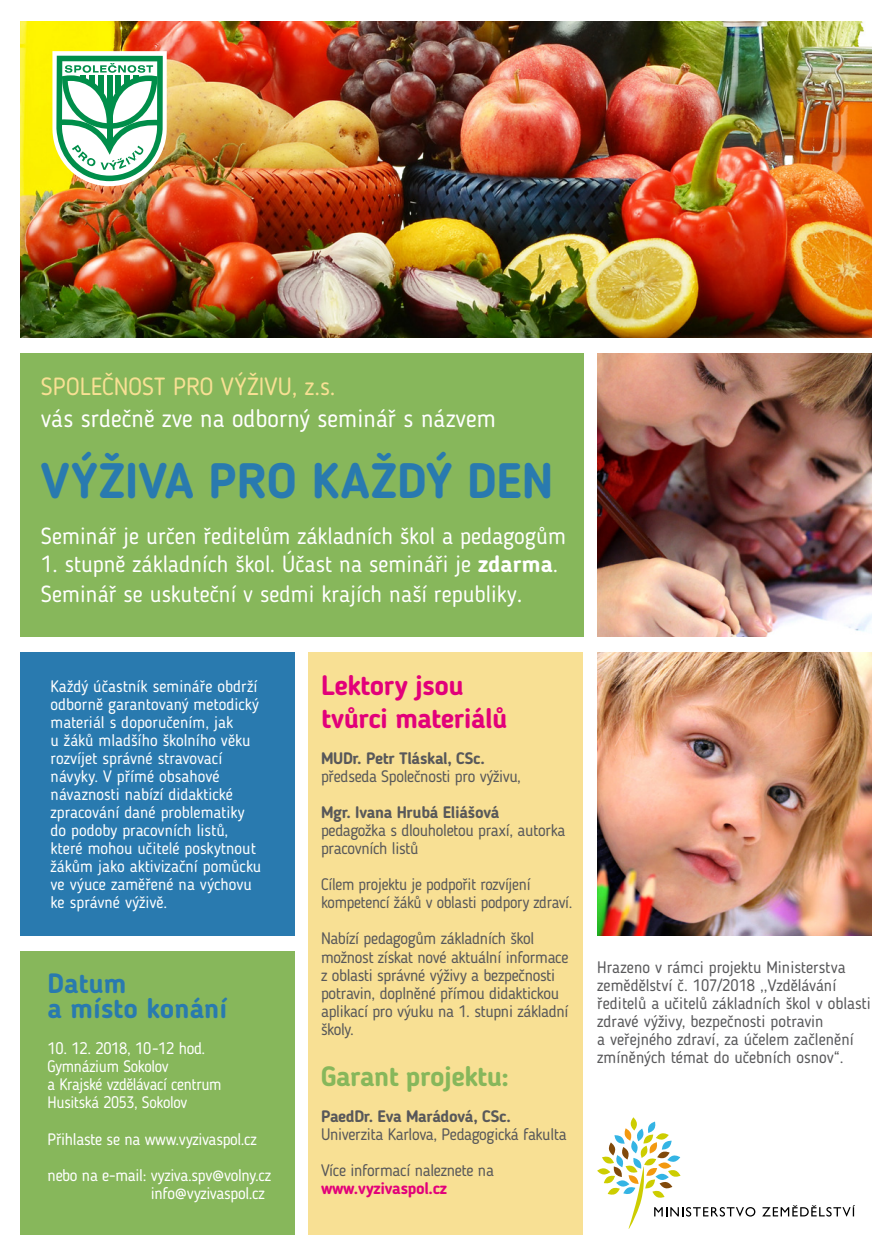
<style>
.page{position:relative;width:893px;height:1255px;background:#fff}
.page>*{position:absolute;margin:0;border:0;box-sizing:border-box;transform-origin:0 0}
.t1{font:700 49.35px "Blogger Sans";color:#297aaf}
.t2{font:700 27.75px/33.3px "Blogger Sans";letter-spacing:-.02em;color:#e2007a}
.t3{font:700 27.75px/25.5px "Blogger Sans";color:#297aaf}
.t4{font:700 27.75px "Blogger Sans";letter-spacing:-.02em;color:#87b75b}
.t5{font:24.6px "Blogger Sans";color:#fff}
.t6{font:24.6px "Blogger Sans";color:#f8e094}
.t7{font:23.1px/29.5px "Blogger Sans";color:#fff}
.t8{font:16.5px/18px "Blogger Sans";letter-spacing:-.02em;color:#58585a}
.t9{font:16.5px/18px "Blogger Sans";color:#fff}
.t10{font:16.5px/18px "Blogger Sans";color:#58585a}
.t11{font:16.5px/18px "Blogger Sans";letter-spacing:-.02em;color:#fff}
.t12{font:700 16.5px "Blogger Sans";letter-spacing:-.02em;color:#58585a}
.t13{font:700 16.5px "Blogger Sans";letter-spacing:-.02em;color:#e2007a}
.s1{font-weight:700}
.s2{font-size:24.6px}
</style>
<div class="page">
<div style="left:20px;top:951px;width:275px;height:283px;background:#87b75b"></div>
<img style="left:20px;top:21px;width:852px;height:317px">
<svg style="left:630px;top:1117px;width:7px;height:13px"></svg>
<svg style="left:597px;top:1121px;width:158px;height:107px"></svg>
<svg style="left:762px;top:1205px;width:93px;height:11px"></svg>
<div style="left:20px;top:353px;width:563px;height:283px;background:#87b75b"></div>
<div style="left:20px;top:652px;width:275px;height:283px;background:#297aaf"></div>
<img style="left:597px;top:652px;width:275px;height:283px">
<div style="left:309px;top:652px;width:274px;height:582px;background:#f8e094"></div>
<img style="left:597px;top:353px;width:275px;height:283px">
<svg style="left:52px;top:51px;width:115px;height:135px"></svg>
<h3 class="t6" style="left:41px;top:371px;width:296px">SPOLEČNOST PRO VÝŽIVU, z.s.</h3>
<h3 class="t5" style="left:41px;top:404px;width:457px">vás srdečně zve na odborný seminář s názvem</h3>
<h1 class="t1" style="left:41px;top:451px;width:514px">VÝŽIVA PRO KAŽDÝ DEN</h1>
<h3 class="t7" style="left:41px;top:521px;width:527px">Seminář je určen ředitelům základních škol a pedagogům</h3>
<h3 class="t7" style="left:41px;top:549px;width:519px">1. stupně základních škol. Účast na semináři je <span class="s1">zdarma</span>.<br>Seminář se uskuteční v sedmi krajích naší republiky<span class="s2">.</span></h3>
<p class="t9" style="left:51px;top:677px;width:212px">Každý účastník semináře obdrží odborně garantovaný metodický materiál s doporučením, jak<br>u žáků mladšího školního věku rozvíjet správné stravovací návyky. V přímé obsahové návaznosti nabízí didaktické zpracování dané problematiky do podoby pracovních listů, které mohou učitelé poskytnout žákům jako aktivizační pomůcku ve výuce zaměřené na výchovu ke správné výživě.</p>
<h2 class="t2" style="left:321px;top:668px;width:188px">Lektory jsou tvůrci materiálů</h2>
<p class="t12" style="left:321px;top:748px;width:165px">MUDr. Petr Tláskal, CSc.</p>
<p class="t8" style="left:321px;top:767px;width:202px">předseda Společnosti pro výživu,</p>
<p class="t12" style="left:321px;top:802px;width:180px">Mgr. Ivana Hrubá Eliášová</p>
<p class="t8" style="left:321px;top:821px;width:246px">pedagožka s dlouholetou praxí, autorka pracovních listů</p>
<p class="t8" style="left:321px;top:875px;width:253px">Cílem projektu je podpořit rozvíjení kompetencí žáků v oblasti podpory zdraví.</p>
<p class="t8" style="left:321px;top:929px;width:249px">Nabízí pedagogům základních škol možnost získat nové aktuální informace z oblasti správné výživy a bezpečnosti potravin, doplněné přímou didaktickou aplikací pro výuku na 1. stupni základní školy.</p>
<h2 class="t4" style="left:321px;top:1059px;width:189px">Garant projektu:</h2>
<p class="t12" style="left:321px;top:1106px;width:191px">PaedDr. Eva Marádová, CSc.</p>
<p class="t8" style="left:321px;top:1116px;width:247px;line-height:36px">Univerzita Karlova, Pedagogická fakulta<br>Více informací naleznete na</p>
<p class="t13" style="left:321px;top:1178px;width:127px">www.vyzivaspol.cz</p>
<h2 class="t3" style="left:48px;top:970px;width:181px">Datum<br>a místo konání</h2>
<p class="t11" style="left:48px;top:1039px;width:176px">10. 12. 2018, 10-12 hod.<br>Gymnázium Sokolov<br>a Krajské vzdělávací centrum<br>Husitská 2053, Sokolov</p>
<p class="t11" style="left:48px;top:1120px;width:225px;line-height:36px">Přihlaste se na www.vyzivaspol.cz nebo na e-mail: vyziva.spv@volny.cz</p>
<p class="t11" style="left:151px;top:1183px;width:115px">info@vyzivaspol.cz</p>
<p class="t10" style="left:597px;top:958px;width:275px">Hrazeno v rámci projektu Ministerstva zemědělství č. 107/2018 ,,Vzdělávání ředitelů a učitelů základních škol v oblasti zdravé výživy, bezpečnosti potravin<br>a veřejného zdraví, za účelem začlenění zmíněných témat do učebních osnov“.</p>
</div>
